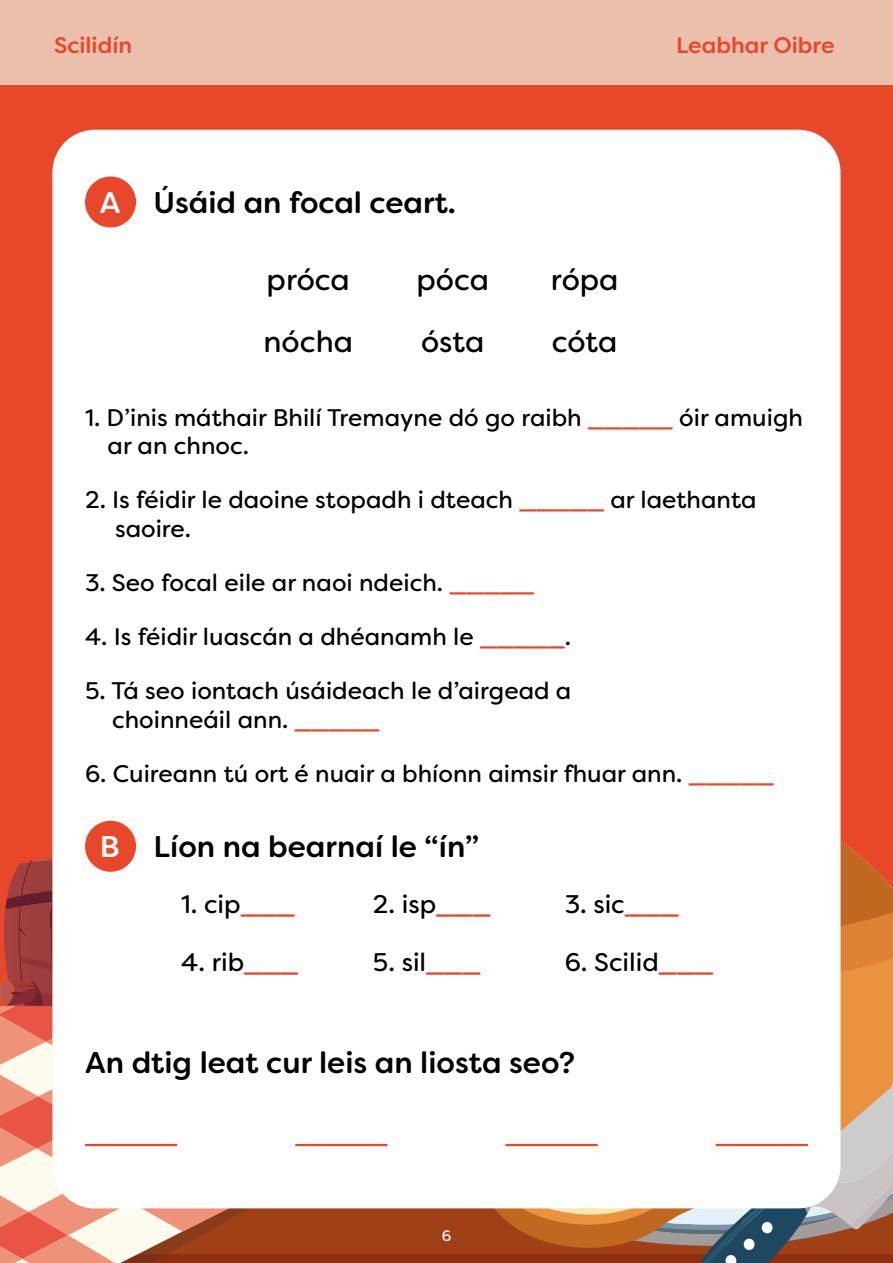
<style>
.page{position:relative;width:893px;height:1263px;background:#fff}
.page>*{position:absolute;margin:0;border:0;box-sizing:border-box;transform-origin:0 0}
.t1{font:500 30px "Filson Soft";color:#000}
.t2{font:30px "Filson Soft";color:#000}
.t3{font:25.5px "Filson Soft";color:#000}
.t4{font:24px/28.8px "Filson Soft";color:#000}
.t5{font:500 22.5px "Filson Soft";color:#e84729}
.t6{font:15px "Filson Soft";color:#fff}
.s1{color:#fff}
.s2{color:#e84729}
</style>
<div class="page">
<div style="left:0;top:85px;width:893px;height:1178px;background:#e84729"></div>
<div style="left:0;top:0;width:893px;height:85px;background:#eac0ad"></div>
<svg style="left:0;top:817px;width:893px;height:446px;background:#bf7455"></svg>
<div style="left:52px;top:130px;width:788px;height:1078px;background:#fff;border-radius:43px"></div>
<hr style="left:85px;top:1144px;width:92px;height:2px;background:#e84627">
<hr style="left:506px;top:1144px;width:92px;height:2px;background:#e84627">
<hr style="left:295px;top:1144px;width:92px;height:2px;background:#e84627">
<hr style="left:716px;top:1144px;width:92px;height:2px;background:#e84627">
<div style="left:85px;top:176px;width:51px;height:51px;background:#e84729;border-radius:50%"></div>
<div style="left:85px;top:821px;width:51px;height:51px;background:#e84729;border-radius:50%"></div>
<p class="t5" style="left:54px;top:31px;width:80px">Scilidín</p>
<p class="t5" style="left:676px;top:31px;width:160px">Leabhar Oibre</p>
<p class="t1" style="left:100px;top:183px;width:358px"><span class="s1">A</span> Úsáid an focal ceart.</p>
<p class="t2" style="left:267px;top:260px;width:85px">próca</p>
<p class="t2" style="left:417px;top:260px;width:74px">póca</p>
<p class="t2" style="left:551px;top:260px;width:69px">rópa</p>
<p class="t2" style="left:263px;top:322px;width:91px">nócha</p>
<p class="t2" style="left:421px;top:322px;width:65px">ósta</p>
<p class="t2" style="left:552px;top:322px;width:67px">cóta</p>
<p class="t4" style="left:108px;top:403px;width:697px;text-indent:-22px">1. D’inis máthair Bhilí Tremayne dó go raibh <span class="s2">_____</span> óir amuigh ar an chnoc.</p>
<p class="t4" style="left:115px;top:485px;width:643px;text-indent:-30px">2. Is féidir le daoine stopadh i dteach <span class="s2">_____</span> ar laethanta saoire.</p>
<p class="t4" style="left:85px;top:568px;width:451px">3. Seo focal eile ar naoi ndeich. <span class="s2">_____</span></p>
<p class="t4" style="left:85px;top:622px;width:488px">4. Is féidir luascán a dhéanamh le <span class="s2">_____</span>.</p>
<p class="t4" style="left:112px;top:676px;width:461px;text-indent:-27px">5. Tá seo iontach úsáideach le d’airgead a choinneáil ann. <span class="s2">_____</span></p>
<p class="t4" style="left:85px;top:759px;width:690px">6. Cuireann tú ort é nuair a bhíonn aimsir fhuar ann. <span class="s2">_____</span></p>
<p class="t1" style="left:100px;top:827px;width:381px"><span class="s1">B</span> Líon na bearnaí le “ín”</p>
<p class="t3" style="left:181px;top:888px;width:115px">1. cip<span class="s2">___</span></p>
<p class="t3" style="left:181px;top:945px;width:119px">4. rib<span class="s2">___</span></p>
<p class="t3" style="left:373px;top:888px;width:119px">2. isp<span class="s2">___</span></p>
<p class="t3" style="left:373px;top:945px;width:109px">5. sil<span class="s2">___</span></p>
<p class="t3" style="left:565px;top:888px;width:116px">3. sic<span class="s2">___</span></p>
<p class="t3" style="left:565px;top:945px;width:150px">6. Scilid<span class="s2">___</span></p>
<p class="t1" style="left:85px;top:1043px;width:492px">An dtig leat cur leis an liosta seo?</p>
<p class="t6" style="left:442px;top:1226px;width:11px">6</p>
</div>
